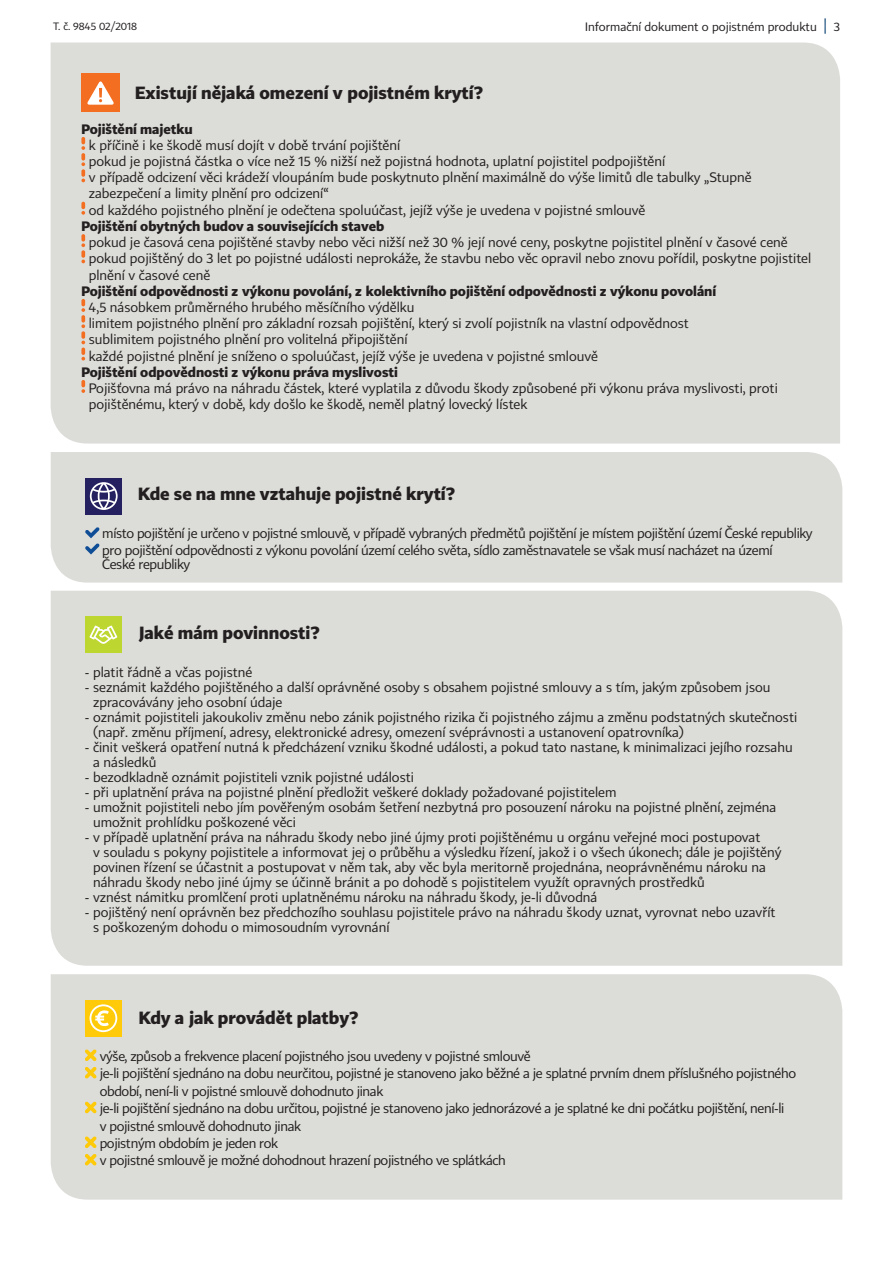
<style>
.page{position:relative;width:893px;height:1263px;background:#fff}
.page>*{position:absolute;margin:0;border:0;box-sizing:border-box;transform-origin:0 0}
.t1{font:700 17.4px "CP";color:#231f20}
.t2{font:13.5px/15px "CP";color:#231f20}
.t3{font:13.5px/17.4px "CP";letter-spacing:-.025em;color:#231f20}
.t4{font:700 13.5px "CP";color:#231f20}
.t5{font:12px "CP";color:#231f20}
.t6{font:10.5px "CP";color:#231f20}
.s1{font-size:15px;color:#003b6e}
</style>
<div class="page">
<div style="left:51px;top:591px;width:791px;height:375px;background:#dcdcd8"></div>
<div style="left:85px;top:616px;width:37px;height:37px;background:#bed630"></div>
<svg style="left:89px;top:625px;width:28px;height:19px"></svg>
<div style="left:51px;top:452px;width:791px;height:131px;background:#dcdcd8"></div>
<div style="left:85px;top:477px;width:37px;height:37px;background:#252161"></div>
<svg style="left:90px;top:482px;width:28px;height:28px"></svg>
<svg style="left:85px;top:527px;width:15px;height:27px"></svg>
<div style="left:51px;top:974px;width:791px;height:225px;background:#dcdcd8"></div>
<div style="left:85px;top:1000px;width:37px;height:37px;background:#feca0a"></div>
<svg style="left:90px;top:1004px;width:27px;height:28px"></svg>
<svg style="left:85px;top:1049px;width:12px;height:12px"></svg>
<svg style="left:85px;top:1067px;width:12px;height:12px"></svg>
<svg style="left:85px;top:1101px;width:12px;height:12px"></svg>
<svg style="left:85px;top:1136px;width:12px;height:12px"></svg>
<svg style="left:85px;top:1154px;width:12px;height:12px"></svg>
<div style="left:51px;top:43px;width:789px;height:400px;background:#dcdcd8"></div>
<svg style="left:81px;top:137px;width:4px;height:45px"></svg>
<svg style="left:81px;top:202px;width:4px;height:13px"></svg>
<svg style="left:81px;top:234px;width:4px;height:29px"></svg>
<svg style="left:81px;top:299px;width:4px;height:61px"></svg>
<svg style="left:81px;top:380px;width:4px;height:13px"></svg>
<div style="left:81px;top:73px;width:39px;height:38px;background:#f36e21"></div>
<svg style="left:87px;top:81px;width:27px;height:24px"></svg>
<p class="t6" style="left:53px;top:20px;width:85px">T. č. 9845 02/2018</p>
<p class="t5" style="left:585px;top:20px;width:256px">Informační dokument o pojistném produktu <span class="s1">|</span> 3</p>
<p class="t1" style="left:135px;top:82px;width:349px">Existují nějaká omezení v pojistném krytí?</p>
<p class="t4" style="left:81px;top:120px;width:113px">Pojištění majetku</p>
<p class="t2" style="left:89px;top:137px;width:313px">k příčině i ke škodě musí dojít v době trvání pojištění</p>
<p class="t2" style="left:89px;top:154px;width:578px">pokud je pojistná částka o více než 15 % nižší než pojistná hodnota, uplatní pojistitel podpojištění</p>
<p class="t2" style="left:89px;top:169px;width:664px;line-height:16.2px">v případě odcizení věci krádeží vloupáním bude poskytnuto plnění maximálně do výše limitů dle tabulky „Stupně zabezpečení a limity plnění pro odcizení“</p>
<p class="t2" style="left:89px;top:202px;width:558px">od každého pojistného plnění je odečtena spoluúčast, jejíž výše je uvedena v pojistné smlouvě</p>
<p class="t4" style="left:81px;top:218px;width:304px">Pojištění obytných budov a souvisejících staveb</p>
<p class="t2" style="left:89px;top:235px;width:700px">pokud je časová cena pojištěné stavby nebo věci nižší než 30 % její nové ceny, poskytne pojistitel plnění v časové ceně</p>
<p class="t2" style="left:89px;top:250px;width:724px;line-height:16.2px">pokud pojištěný do 3 let po pojistné události neprokáže, že stavbu nebo věc opravil nebo znovu pořídil, poskytne pojistitel plnění v časové ceně</p>
<p class="t4" style="left:81px;top:282px;width:636px">Pojištění odpovědnosti z výkonu povolání, z kolektivního pojištění odpovědnosti z výkonu povolání</p>
<p class="t2" style="left:89px;top:299px;width:327px">4,5 násobkem průměrného hrubého měsíčního výdělku</p>
<p class="t2" style="left:89px;top:316px;width:602px">limitem pojistného plnění pro základní rozsah pojištění, který si zvolí pojistník na vlastní odpovědnost</p>
<p class="t2" style="left:89px;top:332px;width:320px">sublimitem pojistného plnění pro volitelná připojištění</p>
<p class="t2" style="left:89px;top:348px;width:511px">každé pojistné plnění je sníženo o spoluúčast, jejíž výše je uvedena v pojistné smlouvě</p>
<p class="t4" style="left:81px;top:363px;width:318px">Pojištění odpovědnosti z výkonu práva myslivosti</p>
<p class="t2" style="left:89px;top:380px;width:690px;line-height:16.2px">Pojišťovna má právo na náhradu částek, které vyplatila z důvodu škody způsobené při výkonu práva myslivosti, proti pojištěnému, který v době, kdy došlo ke škodě, neměl platný lovecký lístek</p>
<p class="t1" style="left:138px;top:483px;width:319px">Kde se na mne vztahuje pojistné krytí?</p>
<p class="t3" style="left:102px;top:525px;width:712px">místo pojištění je určeno v pojistné smlouvě, v případě vybraných předmětů pojištění je místem pojištění území České republiky</p>
<p class="t3" style="left:102px;top:542px;width:672px;line-height:14.2px">pro pojištění odpovědnosti z výkonu povolání území celého světa, sídlo zaměstnavatele se však musí nacházet na území<br>České republiky</p>
<p class="t1" style="left:139px;top:622px;width:182px">Jaké mám povinnosti?</p>
<p class="t2" style="left:85px;top:664px;width:169px">- platit řádně a včas pojistné</p>
<p class="t2" style="left:93px;top:679px;width:679px;text-indent:-8px">- seznámit každého pojištěného a další oprávněné osoby s obsahem pojistné smlouvy a s tím, jakým způsobem jsou zpracovávány jeho osobní údaje</p>
<p class="t2" style="left:93px;top:709px;width:706px;text-indent:-8px">- oznámit pojistiteli jakoukoliv změnu nebo zánik pojistného rizika či pojistného zájmu a změnu podstatných skutečnosti (např. změnu příjmení, adresy, elektronické adresy, omezení svéprávnosti a ustanovení opatrovníka)</p>
<p class="t2" style="left:93px;top:739px;width:701px;text-indent:-8px">- činit veškerá opatření nutná k předcházení vzniku škodné události, a pokud tato nastane, k minimalizaci jejího rozsahu a následků</p>
<p class="t2" style="left:85px;top:769px;width:331px">- bezodkladně oznámit pojistiteli vznik pojistné události</p>
<p class="t2" style="left:85px;top:784px;width:533px">- při uplatnění práva na pojistné plnění předložit veškeré doklady požadované pojistitelem</p>
<p class="t2" style="left:93px;top:799px;width:685px;text-indent:-8px">- umožnit pojistiteli nebo jím pověřeným osobám šetření nezbytná pro posouzení nároku na pojistné plnění, zejména umožnit prohlídku poškozené věci</p>
<p class="t2" style="left:93px;top:829px;width:690px;text-indent:-8px">- v případě uplatnění práva na náhradu škody nebo jiné újmy proti pojištěnému u orgánu veřejné moci postupovat<br>v souladu s pokyny pojistitele a informovat jej o průběhu a výsledku řízení, jakož i o všech úkonech; dále je pojištěný povinen řízení se účastnit a postupovat v něm tak, aby věc byla meritorně projednána, neoprávněnému nároku na náhradu škody nebo jiné újmy se účinně bránit a po dohodě s pojistitelem využít opravných prostředků</p>
<p class="t2" style="left:85px;top:889px;width:514px">- vznést námitku promlčení proti uplatněnému nároku na náhradu škody, je-li důvodná</p>
<p class="t2" style="left:93px;top:904px;width:684px;text-indent:-8px">- pojištěný není oprávněn bez předchozího souhlasu pojistitele právo na náhradu škody uznat, vyrovnat nebo uzavřít s poškozeným dohodu o mimosoudním vyrovnání</p>
<p class="t1" style="left:139px;top:1006px;width:221px">Kdy a jak provádět platby?</p>
<p class="t3" style="left:100px;top:1047px;width:433px">výše, způsob a frekvence placení pojistného jsou uvedeny v pojistné smlouvě</p>
<p class="t3" style="left:100px;top:1065px;width:698px">je-li pojištění sjednáno na dobu neurčitou, pojistné je stanoveno jako běžné a je splatné prvním dnem příslušného pojistného období, není-li v pojistné smlouvě dohodnuto jinak</p>
<p class="t3" style="left:100px;top:1100px;width:686px">je-li pojištění sjednáno na dobu určitou, pojistné je stanoveno jako jednorázové a je splatné ke dni počátku pojištění, není-li v pojistné smlouvě dohodnuto jinak</p>
<p class="t3" style="left:100px;top:1134px;width:180px">pojistným obdobím je jeden rok</p>
<p class="t3" style="left:100px;top:1152px;width:408px">v pojistné smlouvě je možné dohodnout hrazení pojistného ve splátkách</p>
</div>
